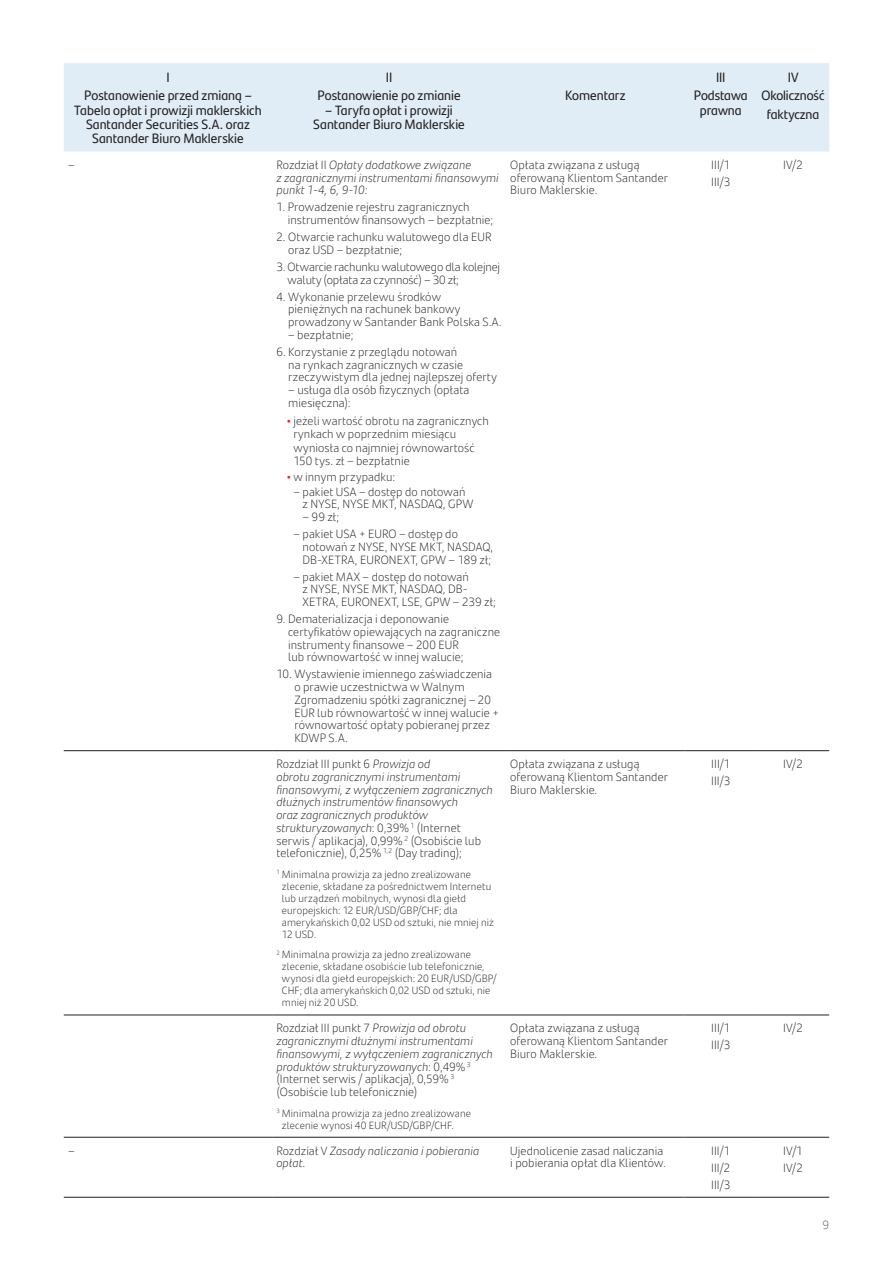
<style>
.page{position:relative;width:893px;height:1263px;background:#fff}
.page>*{position:absolute;margin:0;border:0;box-sizing:border-box;transform-origin:0 0}
.t1{font:13.5px/18.5px "Santander Headline";color:#231f20;text-align:center}
.t2{font:300 12px/12.8px "Santander Text";letter-spacing:.005em;color:#231f20}
.t3{font:italic 300 12px/12.8px "Santander Text";letter-spacing:.005em;color:#231f20}
.t4{font:300 12px "Santander Text";color:#57585a}
.t5{font:300 10.5px/12px "Santander Text";letter-spacing:.01em;color:#231f20}
.s1{font-style:normal}
</style>
<div class="page">
<div style="left:64px;top:63px;width:765px;height:89px;background:#e1edf6"></div>
<hr style="left:64px;top:750px;width:208px;height:1px;background:#231f20">
<hr style="left:272px;top:750px;width:234px;height:1px;background:#231f20">
<hr style="left:506px;top:750px;width:179px;height:1px;background:#231f20">
<hr style="left:685px;top:750px;width:72px;height:1px;background:#231f20">
<hr style="left:757px;top:750px;width:72px;height:1px;background:#231f20">
<hr style="left:64px;top:1015px;width:208px;height:1px;background:#231f20">
<hr style="left:272px;top:1015px;width:234px;height:1px;background:#231f20">
<hr style="left:506px;top:1015px;width:179px;height:1px;background:#231f20">
<hr style="left:685px;top:1015px;width:72px;height:1px;background:#231f20">
<hr style="left:757px;top:1015px;width:72px;height:1px;background:#231f20">
<hr style="left:64px;top:1137px;width:208px;height:1px;background:#231f20">
<hr style="left:272px;top:1137px;width:234px;height:1px;background:#231f20">
<hr style="left:506px;top:1137px;width:179px;height:1px;background:#231f20">
<hr style="left:685px;top:1137px;width:72px;height:1px;background:#231f20">
<hr style="left:757px;top:1137px;width:72px;height:1px;background:#231f20">
<hr style="left:64px;top:1197px;width:208px;height:1px;background:#231f20">
<hr style="left:272px;top:1197px;width:234px;height:1px;background:#231f20">
<hr style="left:506px;top:1197px;width:179px;height:1px;background:#231f20">
<hr style="left:685px;top:1197px;width:72px;height:1px;background:#231f20">
<hr style="left:757px;top:1197px;width:72px;height:1px;background:#231f20">
<p class="t1" style="left:84px;top:67px;width:169px">I<br>Postanowienie przed zmianą –</p>
<p class="t1" style="left:74px;top:102px;width:189px;line-height:14.2px">Tabela opłat i prowizji maklerskich<br>Santander Securities S.A. oraz<br>Santander Biuro Maklerskie</p>
<p class="t1" style="left:317px;top:67px;width:145px">II<br>Postanowienie po zmianie</p>
<p class="t1" style="left:313px;top:102px;width:153px;line-height:14.2px">– Taryfa opłat i prowizji<br>Santander Biuro Maklerskie</p>
<p class="t2" style="left:68px;top:158px;width:8px">–</p>
<p class="t3" style="left:276px;top:158px;width:224px"><span class="s1">Rozdział II</span> Opłaty dodatkowe związane<br>z zagranicznymi instrumentami finansowymi punkt 1-4, 6, 9-10:</p>
<p class="t2" style="left:288px;top:200px;width:207px;text-indent:-11px">1. Prowadzenie rejestru zagranicznych instrumentów finansowych – bezpłatnie;</p>
<p class="t2" style="left:288px;top:230px;width:205px;text-indent:-12px">2. Otwarcie rachunku walutowego dla EUR oraz USD – bezpłatnie;</p>
<p class="t2" style="left:288px;top:260px;width:214px;text-indent:-11px">3. Otwarcie rachunku walutowego dla kolejnej waluty (opłata za czynność) – 30 zł;</p>
<p class="t2" style="left:288px;top:289px;width:215px;text-indent:-12px">4. Wykonanie przelewu środków pieniężnych na rachunek bankowy prowadzony w Santander Bank Polska S.A.</p>
<p class="t2" style="left:288px;top:328px;width:67px">– bezpłatnie;</p>
<p class="t2" style="left:288px;top:345px;width:210px;text-indent:-12px">6. Korzystanie z przeglądu notowań<br>na rynkach zagranicznych w czasie rzeczywistym dla jednej najlepszej oferty</p>
<p class="t2" style="left:288px;top:383px;width:183px">– usługa dla osób fizycznych (opłata miesięczna):</p>
<p class="t2" style="left:293px;top:413px;width:197px;line-height:13.5px">jeżeli wartość obrotu na zagranicznych rynkach w poprzednim miesiącu wyniosła co najmniej równowartość<br>150 tys. zł – bezpłatnie</p>
<p class="t2" style="left:293px;top:470px;width:103px">w innym przypadku:</p>
<p class="t2" style="left:303px;top:484px;width:172px;text-indent:-9px">– pakiet USA – dostęp do notowań z NYSE, NYSE MKT, NASDAQ, GPW</p>
<p class="t2" style="left:303px;top:510px;width:38px">– 99 zł;</p>
<p class="t2" style="left:303px;top:527px;width:192px;text-indent:-9px">– pakiet USA + EURO – dostęp do notowań z NYSE, NYSE MKT, NASDAQ,<br>DB-XETRA, EURONEXT, GPW – 189 zł;</p>
<p class="t2" style="left:303px;top:569px;width:195px;text-indent:-9px">– pakiet MAX – dostęp do notowań<br>z NYSE, NYSE MKT, NASDAQ, DB-<br>XETRA, EURONEXT, LSE, GPW – 239 zł;</p>
<p class="t2" style="left:288px;top:612px;width:214px;text-indent:-12px">9. Dematerializacja i deponowanie certyfikatów opiewających na zagraniczne instrumenty finansowe – 200 EUR<br>lub równowartość w innej walucie;</p>
<p class="t2" style="left:294px;top:667px;width:206px;text-indent:-18px">10. Wystawienie imiennego zaświadczenia o prawie uczestnictwa w Walnym Zgromadzeniu spółki zagranicznej – 20<br>EUR lub równowartość w innej walucie + równowartość opłaty pobieranej przez KDWP S.A.</p>
<p class="t3" style="left:276px;top:757px;width:218px"><span class="s1">Rozdział III punkt 6</span> Prowizja od<br>obrotu zagranicznymi instrumentami finansowymi, z wyłączeniem zagranicznych dłużnych instrumentów finansowych<br>oraz zagranicznych produktów strukturyzowanych<span class="s1">: 0,39%</span> <sup>1</sup> <span class="s1">(Internet serwis / aplikacja), 0,99%</span> <sup>2</sup> <span class="s1">(Osobiście lub telefonicznie), 0,25%</span> <sup>1,2</sup> <span class="s1">(Day trading);</span></p>
<p class="t5" style="left:282px;top:868px;width:213px;text-indent:-6px"><sup>1</sup> Minimalna prowizja za jedno zrealizowane zlecenie, składane za pośrednictwem Internetu lub urządzeń mobilnych, wynosi dla giełd europejskich: 12 EUR/USD/GBP/CHF; dla amerykańskich 0,02 USD od sztuki, nie mniej niż 12 USD.</p>
<p class="t5" style="left:282px;top:948px;width:216px;text-indent:-6px"><sup>2</sup> Minimalna prowizja za jedno zrealizowane zlecenie, składane osobiście lub telefonicznie, wynosi dla giełd europejskich: 20 EUR/USD/GBP/ CHF; dla amerykańskich 0,02 USD od sztuki, nie mniej niż 20 USD.</p>
<p class="t3" style="left:276px;top:1021px;width:218px"><span class="s1">Rozdział III punkt 7</span> Prowizja od obrotu zagranicznymi dłużnymi instrumentami finansowymi, z wyłączeniem zagranicznych produktów strukturyzowanych<span class="s1">: 0,49%</span> <sup>3 </sup><span class="s1">(Internet serwis / aplikacja), 0,59%</span> <sup>3 </sup><span class="s1">(Osobiście lub telefonicznie)</span></p>
<p class="t5" style="left:282px;top:1106px;width:191px;text-indent:-6px"><sup>3</sup> Minimalna prowizja za jedno zrealizowane zlecenie wynosi 40 EUR/USD/GBP/CHF.</p>
<p class="t1" style="left:565px;top:86px;width:62px">Komentarz</p>
<p class="t1" style="left:694px;top:67px;width:55px">III<br>Podstawa</p>
<p class="t1" style="left:700px;top:100px;width:43px">prawna</p>
<p class="t1" style="left:761px;top:67px;width:65px">IV<br>Okoliczność faktyczna</p>
<p class="t2" style="left:510px;top:158px;width:159px">Opłata związana z usługą oferowaną Klientom Santander<br>Biuro Maklerskie.</p>
<p class="t2" style="left:711px;top:156px;width:21px;line-height:17px">III/1<br>III/3</p>
<p class="t2" style="left:783px;top:158px;width:21px">IV/2</p>
<p class="t2" style="left:510px;top:757px;width:159px">Opłata związana z usługą oferowaną Klientom Santander<br>Biuro Maklerskie.</p>
<p class="t2" style="left:711px;top:755px;width:21px;line-height:17px">III/1<br>III/3</p>
<p class="t2" style="left:783px;top:757px;width:21px">IV/2</p>
<p class="t2" style="left:510px;top:1021px;width:159px">Opłata związana z usługą oferowaną Klientom Santander<br>Biuro Maklerskie.</p>
<p class="t2" style="left:711px;top:1019px;width:21px;line-height:17px">III/1<br>III/3</p>
<p class="t2" style="left:783px;top:1021px;width:21px">IV/2</p>
<p class="t2" style="left:68px;top:1143px;width:8px">–</p>
<p class="t3" style="left:276px;top:1143px;width:204px"><span class="s1">Rozdział V</span> Zasady naliczania i pobierania opłat<span class="s1">.</span></p>
<p class="t2" style="left:510px;top:1143px;width:157px">Ujednolicenie zasad naliczania i pobierania opłat dla Klientów.</p>
<p class="t2" style="left:711px;top:1141px;width:21px;line-height:17px;text-align:justify">III/1<br>III/2<br>III/3</p>
<p class="t2" style="left:783px;top:1141px;width:21px;line-height:17px">IV/1<br>IV/2</p>
<p class="t4" style="left:823px;top:1216px;width:8px">9</p>
</div>
